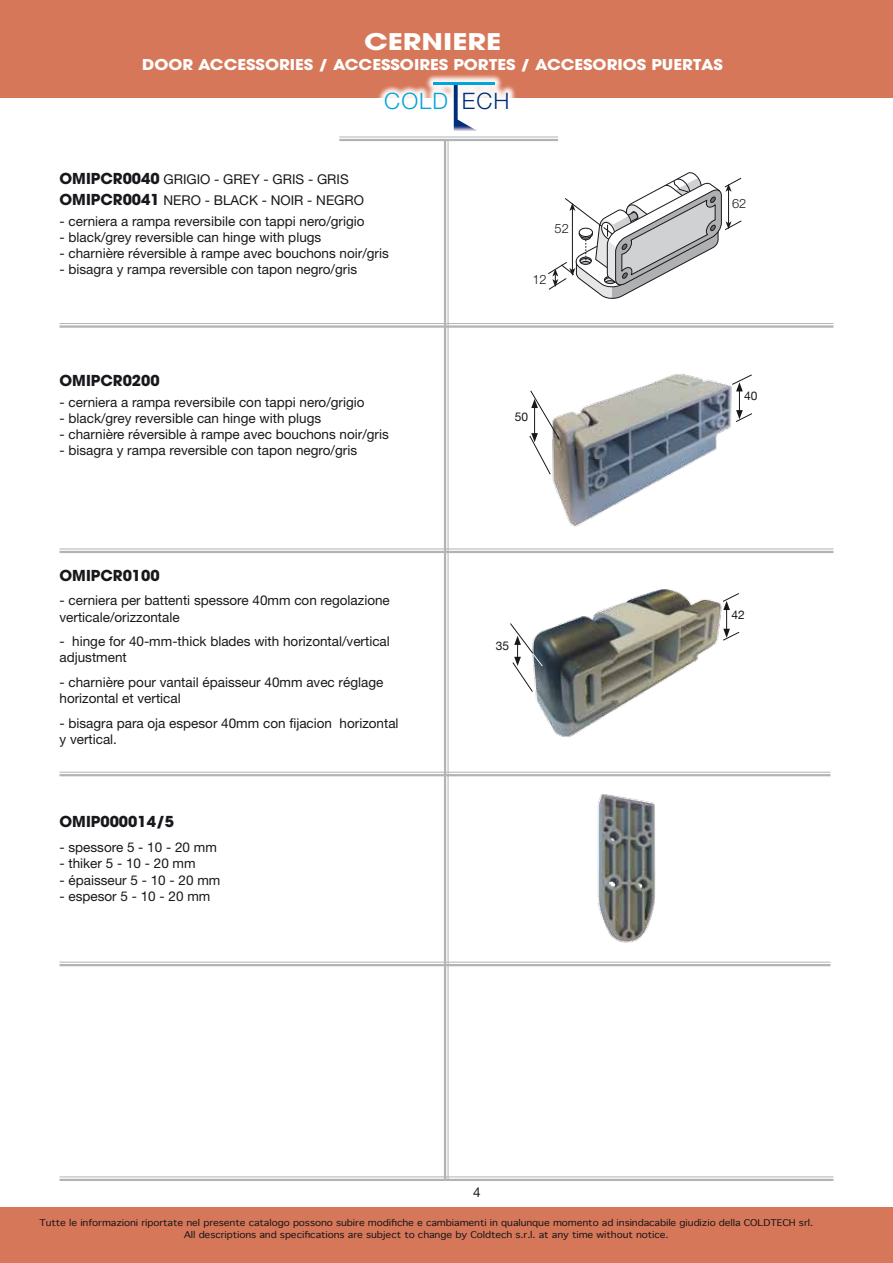
<style>
.page{position:relative;width:893px;height:1263px;background:#fff}
.page>*{position:absolute;margin:0;border:0;box-sizing:border-box;transform-origin:0 0}
.t1{font:700 22.8px "Avant Garde";color:#fff;scale:1.25 1}
.t2{font:300 22.65px "Helvetica Neue";letter-spacing:.05em;color:#00a5db}
.t3{font:700 15px "Avant Garde";color:#1a171c}
.t4{font:700 14.85px "Avant Garde";color:#fff;scale:1.11 1}
.t5{font:13.5px/16.2px "Helvetica Neue";color:#1a171c}
.t6{font:300 12.9px "Helvetica Neue";color:#1a171c}
.t7{font:12px "Helvetica Neue";color:#1a171c}
.t8{font:8.85px/12px "Geneva";letter-spacing:-.01em;color:#1a171c;text-align:center;scale:1.13 1}
.s1{color:#002f79}
.s2{font-family:"Avant Garde";font-weight:700;font-size:15px}
</style>
<div class="page">
<hr style="left:60px;top:1176px;width:773px;height:1px;background:#b1b3b4">
<hr style="left:60px;top:1179px;width:773px;height:2px;background:#b1b3b4">
<hr style="left:448px;top:139px;width:1px;height:1041px;background:#b1b3b4">
<hr style="left:444px;top:139px;width:2px;height:1041px;background:#b1b3b4">
<hr style="left:60px;top:323px;width:773px;height:1px;background:#b1b3b4">
<hr style="left:60px;top:325px;width:773px;height:3px;background:#b1b3b4">
<hr style="left:60px;top:549px;width:773px;height:1px;background:#b1b3b4">
<hr style="left:60px;top:551px;width:773px;height:2px;background:#b1b3b4">
<hr style="left:60px;top:962px;width:770px;height:1px;background:#b1b3b4">
<hr style="left:60px;top:964px;width:770px;height:2px;background:#b1b3b4">
<hr style="left:60px;top:772px;width:770px;height:1px;background:#b1b3b4">
<hr style="left:60px;top:774px;width:770px;height:2px;background:#b1b3b4">
<svg style="left:548px;top:172px;width:194px;height:127px"></svg>
<img style="left:549px;top:794px;width:149px;height:173px">
<img style="left:535px;top:589px;width:187px;height:148px">
<svg style="left:723px;top:593px;width:17px;height:48px"></svg>
<svg style="left:510px;top:623px;width:33px;height:69px"></svg>
<img style="left:508px;top:374px;width:252px;height:175px">
<svg style="left:732px;top:374px;width:21px;height:48px"></svg>
<svg style="left:529px;top:390px;width:31px;height:85px"></svg>
<div style="left:862px;top:1208px;width:31px;height:55px;background:#d77759"></div>
<div style="left:0;top:1208px;width:876px;height:55px;background:#d77759"></div>
<div style="left:0;top:0;width:893px;height:98px;background:#d77759"></div>
<div style="left:377px;top:74px;width:139px;height:66px;background:#fff;opacity:.95"></div>
<svg style="left:436px;top:84px;width:43px;height:48px"></svg>
<hr style="left:433px;top:82px;width:61px;height:2px;background:#00a5db">
<hr style="left:339px;top:137px;width:219px;height:1px;background:#b1b3b4">
<hr style="left:339px;top:139px;width:219px;height:2px;background:#b1b3b4">
<h1 class="t1" style="left:364px;top:27px;width:111px">CERNIERE</h1>
<p class="t4" style="left:142px;top:55px;width:525px">DOOR ACCESSORIES / ACCESSOIRES PORTES / ACCESORIOS PUERTAS</p>
<h2 class="t2" style="left:384px;top:87px;width:127px">COLD <span class="s1">ECH</span></h2>
<p class="t5" style="left:60px;top:168px;width:306px;line-height:21.6px"><span class="s2">OMIPCR0040</span> GRIGIO - GREY - GRIS - GRIS<br><span class="s2">OMIPCR0041</span> NERO - BLACK - NOIR - NEGRO</p>
<p class="t5" style="left:60px;top:213px;width:307px">- cerniera a rampa reversibile con tappi nero/grigio</p>
<p class="t5" style="left:60px;top:229px;width:263px">- black/grey reversible can hinge with plugs</p>
<p class="t5" style="left:60px;top:245px;width:331px">- charnière réversible à rampe avec bouchons noir/gris</p>
<p class="t5" style="left:60px;top:261px;width:299px">- bisagra y rampa reversible con tapon negro/gris</p>
<p class="t6" style="left:555px;top:220px;width:16px">52</p>
<p class="t6" style="left:532px;top:272px;width:16px">12</p>
<p class="t6" style="left:732px;top:195px;width:16px">62</p>
<p class="t3" style="left:60px;top:371px;width:102px">OMIPCR0200</p>
<p class="t5" style="left:60px;top:394px;width:307px">- cerniera a rampa reversibile con tappi nero/grigio</p>
<p class="t5" style="left:60px;top:410px;width:263px">- black/grey reversible can hinge with plugs</p>
<p class="t5" style="left:60px;top:426px;width:331px">- charnière réversible à rampe avec bouchons noir/gris</p>
<p class="t5" style="left:60px;top:442px;width:299px">- bisagra y rampa reversible con tapon negro/gris</p>
<p class="t7" style="left:515px;top:409px;width:15px">50</p>
<p class="t7" style="left:744px;top:389px;width:15px">40</p>
<p class="t3" style="left:60px;top:565px;width:102px">OMIPCR0100</p>
<p class="t5" style="left:60px;top:592px;width:332px">- cerniera per battenti spessore 40mm con regolazione verticale/orizzontale</p>
<p class="t5" style="left:60px;top:633px;width:332px">- hinge for 40-mm-thick blades with horizontal/vertical adjustment</p>
<p class="t5" style="left:60px;top:674px;width:325px">- charnière pour vantail épaisseur 40mm avec réglage horizontal et vertical</p>
<p class="t5" style="left:60px;top:715px;width:341px">- bisagra para oja espesor 40mm con fijacion horizontal y vertical.</p>
<p class="t3" style="left:60px;top:812px;width:116px">OMIP000014/5</p>
<p class="t5" style="left:60px;top:839px;width:159px">- spessore 5 - 10 - 20 mm</p>
<p class="t5" style="left:60px;top:855px;width:138px">- thiker 5 - 10 - 20 mm</p>
<p class="t5" style="left:60px;top:872px;width:162px">- épaisseur 5 - 10 - 20 mm</p>
<p class="t5" style="left:60px;top:888px;width:152px">- espesor 5 - 10 - 20 mm</p>
<p class="t7" style="left:496px;top:638px;width:15px">35</p>
<p class="t7" style="left:731px;top:607px;width:15px">42</p>
<p class="t5" style="left:473px;top:1184px;width:9px">4</p>
<p class="t8" style="left:39px;top:1216px;width:686px">Tutte le informazioni riportate nel presente catalogo possono subire modifiche e cambiamenti in qualunque momento ad insindacabile giudizio della COLDTECH srl.<br>All descriptions and specifications are subject to change by Coldtech s.r.l. at any time without notice.</p>
</div>
